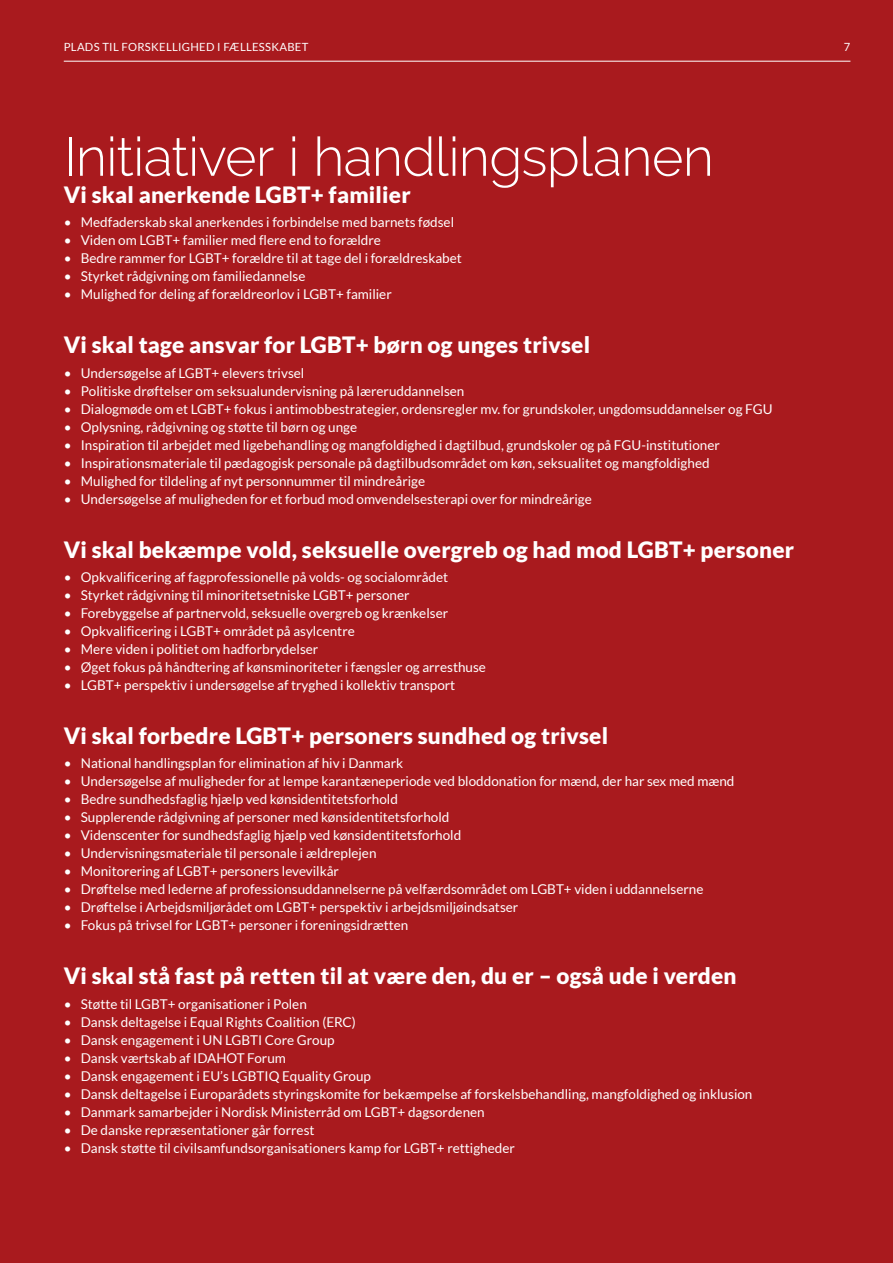
<style>
.page{position:relative;width:893px;height:1263px;background:#a91a1e}
.page>*{position:absolute;margin:0;border:0;box-sizing:border-box;transform-origin:0 0}
.t1{font:300 54px "Raleway";letter-spacing:-.015em;color:#fff}
.t2{font:900 22.5px "Lato";letter-spacing:.01em;color:#fff}
.t3{font:13.5px "Lato";color:#fff}
.t4{font:11.25px "Lato";letter-spacing:.025em;color:#fff}
</style>
<div class="page">
<hr style="left:64px;top:61px;width:786px;height:1px;background:#fff">
<p class="t4" style="left:64px;top:41px;width:246px">PLADS TIL FORSKELLIGHED I FÆLLESSKABET</p>
<p class="t4" style="left:844px;top:41px;width:8px">7</p>
<h2 class="t1" style="left:64px;top:125px;width:652px">Initiativer i handlingsplanen</h2>
<h3 class="t2" style="left:64px;top:181px;width:348px">Vi skal anerkende LGBT+ familier</h3>
<p class="t3" style="left:64px;top:215px;width:392px">• Medfaderskab skal anerkendes i forbindelse med barnets fødsel</p>
<p class="t3" style="left:64px;top:233px;width:319px">• Viden om LGBT+ familier med flere end to forældre</p>
<p class="t3" style="left:64px;top:251px;width:400px">• Bedre rammer for LGBT+ forældre til at tage del i forældreskabet</p>
<p class="t3" style="left:64px;top:269px;width:243px">• Styrket rådgivning om familiedannelse</p>
<p class="t3" style="left:64px;top:287px;width:330px">• Mulighed for deling af forældreorlov i LGBT+ familier</p>
<h3 class="t2" style="left:64px;top:332px;width:528px">Vi skal tage ansvar for LGBT+ børn og unges trivsel</h3>
<p class="t3" style="left:64px;top:365px;width:242px">• Undersøgelse af LGBT+ elevers trivsel</p>
<p class="t3" style="left:64px;top:383px;width:402px">• Politiske drøftelser om seksualundervisning på læreruddannelsen</p>
<p class="t3" style="left:64px;top:401px;width:710px">• Dialogmøde om et LGBT+ fokus i antimobbestrategier, ordensregler mv. for grundskoler, ungdomsuddannelser og FGU</p>
<p class="t3" style="left:64px;top:419px;width:295px">• Oplysning, rådgivning og støtte til børn og unge</p>
<p class="t3" style="left:64px;top:437px;width:658px">• Inspiration til arbejdet med ligebehandling og mangfoldighed i dagtilbud, grundskoler og på FGU-institutioner</p>
<p class="t3" style="left:64px;top:455px;width:647px">• Inspirationsmateriale til pædagogisk personale på dagtilbudsområdet om køn, seksualitet og mangfoldighed</p>
<p class="t3" style="left:64px;top:473px;width:363px">• Mulighed for tildeling af nyt personnummer til mindreårige</p>
<p class="t3" style="left:64px;top:491px;width:530px">• Undersøgelse af muligheden for et forbud mod omvendelsesterapi over for mindreårige</p>
<h3 class="t2" style="left:64px;top:536px;width:732px">Vi skal bekæmpe vold, seksuelle overgreb og had mod LGBT+ personer</h3>
<p class="t3" style="left:64px;top:569px;width:386px">• Opkvalificering af fagprofessionelle på volds- og socialområdet</p>
<p class="t3" style="left:64px;top:587px;width:347px">• Styrket rådgivning til minoritetsetniske LGBT+ personer</p>
<p class="t3" style="left:64px;top:605px;width:386px">• Forebyggelse af partnervold, seksuelle overgreb og krænkelser</p>
<p class="t3" style="left:64px;top:623px;width:293px">• Opkvalificering i LGBT+ området på asylcentre</p>
<p class="t3" style="left:64px;top:641px;width:256px">• Mere viden i politiet om hadforbrydelser</p>
<p class="t3" style="left:64px;top:659px;width:424px">• Øget fokus på håndtering af kønsminoriteter i fængsler og arresthuse</p>
<p class="t3" style="left:64px;top:677px;width:393px">• LGBT+ perspektiv i undersøgelse af tryghed i kollektiv transport</p>
<h3 class="t2" style="left:64px;top:722px;width:546px">Vi skal forbedre LGBT+ personers sundhed og trivsel</h3>
<p class="t3" style="left:64px;top:756px;width:341px">• National handlingsplan for elimination af hiv i Danmark</p>
<p class="t3" style="left:64px;top:774px;width:672px">• Undersøgelse af muligheder for at lempe karantæneperiode ved bloddonation for mænd, der har sex med mænd</p>
<p class="t3" style="left:64px;top:792px;width:336px">• Bedre sundhedsfaglig hjælp ved kønsidentitetsforhold</p>
<p class="t3" style="left:64px;top:810px;width:387px">• Supplerende rådgivning af personer med kønsidentitetsforhold</p>
<p class="t3" style="left:64px;top:828px;width:399px">• Videnscenter for sundhedsfaglig hjælp ved kønsidentitetsforhold</p>
<p class="t3" style="left:64px;top:846px;width:314px">• Undervisningsmateriale til personale i ældreplejen</p>
<p class="t3" style="left:64px;top:864px;width:277px">• Monitorering af LGBT+ personers levevilkår</p>
<p class="t3" style="left:64px;top:882px;width:641px">• Drøftelse med lederne af professionsuddannelserne på velfærdsområdet om LGBT+ viden i uddannelserne</p>
<p class="t3" style="left:64px;top:900px;width:456px">• Drøftelse i Arbejdsmiljørådet om LGBT+ perspektiv i arbejdsmiljøindsatser</p>
<p class="t3" style="left:64px;top:918px;width:346px">• Fokus på trivsel for LGBT+ personer i foreningsidrætten</p>
<h3 class="t2" style="left:64px;top:963px;width:674px">Vi skal stå fast på retten til at være den, du er – også ude i verden</h3>
<p class="t3" style="left:64px;top:996px;width:245px">• Støtte til LGBT+ organisationer i Polen</p>
<p class="t3" style="left:64px;top:1014px;width:294px">• Dansk deltagelse i Equal Rights Coalition (ERC)</p>
<p class="t3" style="left:64px;top:1032px;width:272px">• Dansk engagement i UN LGBTI Core Group</p>
<p class="t3" style="left:64px;top:1050px;width:224px">• Dansk værtskab af IDAHOT Forum</p>
<p class="t3" style="left:64px;top:1068px;width:309px">• Dansk engagement i EU’s LGBTIQ Equality Group</p>
<p class="t3" style="left:64px;top:1086px;width:690px">• Dansk deltagelse i Europarådets styringskomite for bekæmpelse af forskelsbehandling, mangfoldighed og inklusion</p>
<p class="t3" style="left:64px;top:1104px;width:422px">• Danmark samarbejder i Nordisk Ministerråd om LGBT+ dagsordenen</p>
<p class="t3" style="left:64px;top:1122px;width:252px">• De danske repræsentationer går forrest</p>
<p class="t3" style="left:64px;top:1140px;width:453px">• Dansk støtte til civilsamfundsorganisationers kamp for LGBT+ rettigheder</p>
</div>
